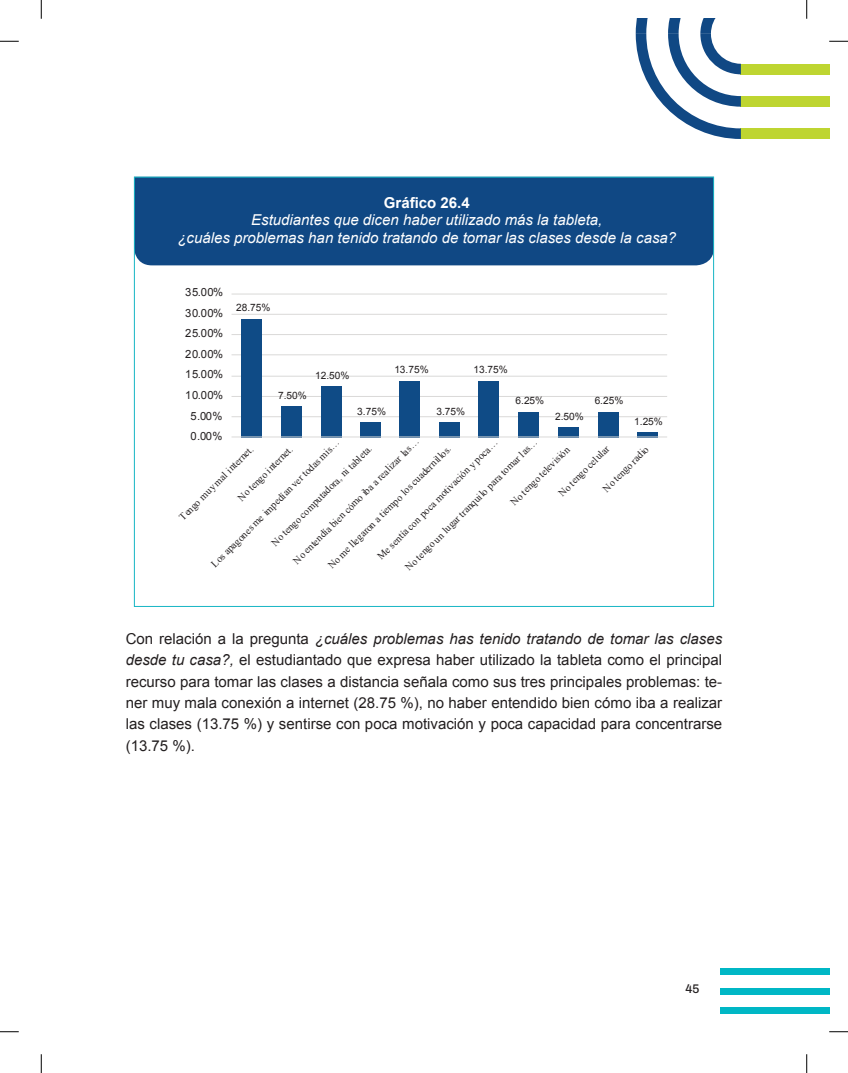
<style>
.page{position:relative;width:848px;height:1073px;background:#fff}
.page>*{position:absolute;margin:0;border:0;box-sizing:border-box;transform-origin:0 0}
.t1{font:15px/21.2px "Arial";color:#231f20;text-align:justify}
.t2{font:italic 15px/17.5px "Arial";color:#fff;text-align:center}
.t3{font:700 15px "Arial";color:#fff}
.t4{font:500 12.5px "Archivo";color:#231f20}
.t5{font:11.25px "Arial";letter-spacing:.055em;color:#231f20}
.t6{font:10.12px "Times New Roman";color:#231f20}
.t7{font:10.12px "Arial";color:#231f20}
.s1{font-style:italic}
</style>
<div class="page">
<div style="left:720px;top:1007px;width:109px;height:6px;background:#00b7c5"></div>
<div style="left:720px;top:988px;width:109px;height:6px;background:#00b7c5"></div>
<div style="left:720px;top:968px;width:109px;height:6px;background:#00b7c5"></div>
<div style="left:740px;top:64px;width:89px;height:10px;background:#bed531"></div>
<div style="left:740px;top:96px;width:89px;height:11px;background:#bed531"></div>
<div style="left:740px;top:128px;width:89px;height:11px;background:#bed531"></div>
<svg style="left:635px;top:19px;width:105px;height:120px"></svg>
<div style="left:136px;top:179px;width:576px;height:86px;background:#104884"></div>
<hr style="left:231px;top:416px;width:436px;height:1px;background:#dad9d8">
<hr style="left:231px;top:396px;width:436px;height:1px;background:#dad9d8">
<hr style="left:231px;top:376px;width:436px;height:1px;background:#dad9d8">
<hr style="left:231px;top:354px;width:436px;height:1px;background:#dad9d8">
<hr style="left:231px;top:334px;width:436px;height:1px;background:#dad9d8">
<hr style="left:231px;top:314px;width:436px;height:1px;background:#dad9d8">
<hr style="left:231px;top:293px;width:436px;height:1px;background:#dad9d8">
<div style="left:637px;top:432px;width:20px;height:5px;background:#0f4b86"></div>
<div style="left:558px;top:427px;width:20px;height:10px;background:#0f4b86"></div>
<div style="left:360px;top:422px;width:21px;height:15px;background:#0f4b86"></div>
<div style="left:439px;top:422px;width:20px;height:15px;background:#0f4b86"></div>
<div style="left:518px;top:411px;width:21px;height:26px;background:#0f4b86"></div>
<div style="left:597px;top:411px;width:21px;height:26px;background:#0f4b86"></div>
<div style="left:281px;top:406px;width:20px;height:31px;background:#0f4b86"></div>
<div style="left:321px;top:386px;width:20px;height:51px;background:#0f4b86"></div>
<div style="left:399px;top:381px;width:21px;height:56px;background:#0f4b86"></div>
<div style="left:478px;top:381px;width:21px;height:56px;background:#0f4b86"></div>
<div style="left:241px;top:319px;width:21px;height:118px;background:#0f4b86"></div>
<hr style="left:231px;top:436px;width:436px;height:1px;background:#dad9d8">
<svg style="left:0;top:40px;width:19px;height:2px"></svg>
<svg style="left:829px;top:40px;width:19px;height:2px"></svg>
<svg style="left:0;top:1031px;width:19px;height:1px"></svg>
<svg style="left:829px;top:1031px;width:19px;height:1px"></svg>
<svg style="left:40px;top:0;width:2px;height:19px"></svg>
<svg style="left:40px;top:1054px;width:2px;height:18px"></svg>
<svg style="left:806px;top:0;width:1px;height:19px"></svg>
<svg style="left:806px;top:1054px;width:1px;height:18px"></svg>
<p class="t3" style="left:384px;top:192px;width:87px">Gráfico 26.4</p>
<p class="t2" style="left:177px;top:211px;width:500px">Estudiantes que dicen haber utilizado más la tableta,<br>¿cuáles problemas han tenido tratando de tomar las clases desde la casa?</p>
<p class="t5" style="left:185px;top:284px;width:39px">35.00%</p>
<p class="t5" style="left:185px;top:306px;width:39px">30.00%</p>
<p class="t5" style="left:185px;top:326px;width:39px">25.00%</p>
<p class="t5" style="left:185px;top:346px;width:39px">20.00%</p>
<p class="t5" style="left:185px;top:366px;width:39px">15.00%</p>
<p class="t5" style="left:185px;top:388px;width:39px">10.00%</p>
<p class="t5" style="left:190px;top:408px;width:34px">5.00%</p>
<p class="t5" style="left:190px;top:428px;width:34px">0.00%</p>
<p class="t7" style="left:236px;top:301px;width:36px">28.75%</p>
<p class="t7" style="left:278px;top:389px;width:30px">7.50%</p>
<p class="t7" style="left:315px;top:369px;width:36px">12.50%</p>
<p class="t7" style="left:357px;top:405px;width:30px">3.75%</p>
<p class="t7" style="left:394px;top:363px;width:36px">13.75%</p>
<p class="t7" style="left:436px;top:405px;width:30px">3.75%</p>
<p class="t7" style="left:473px;top:363px;width:36px">13.75%</p>
<p class="t7" style="left:515px;top:393px;width:30px">6.25%</p>
<p class="t7" style="left:555px;top:409px;width:30px">2.50%</p>
<p class="t7" style="left:594px;top:393px;width:30px">6.25%</p>
<p class="t7" style="left:634px;top:415px;width:30px">1.25%</p>
<p class="t6" style="left:290px;top:557px;width:175px;rotate:-45deg">No entendía bien cómo iba a realizar las…</p>
<p class="t6" style="left:402px;top:564px;width:184px;rotate:-45deg">No tengo un lugar tranquilo para tomar las…</p>
<p class="t6" style="left:208px;top:561px;width:178px;rotate:-45deg">Los apagones me impedían ver todas mis…</p>
<p class="t6" style="left:374px;top:553px;width:167px;rotate:-45deg">Me sentía con poca motivación y poca…</p>
<p class="t6" style="left:555px;top:490px;width:69px;rotate:-45deg">No tengo celular</p>
<p class="t6" style="left:507px;top:499px;width:81px;rotate:-45deg">No tengo televisión</p>
<p class="t6" style="left:599px;top:485px;width:62px;rotate:-45deg">No tengo radio</p>
<p class="t6" style="left:234px;top:494px;width:75px;rotate:-45deg">No tengo internet.</p>
<p class="t6" style="left:176px;top:513px;width:102px;rotate:-45deg">Tengo muy mal internet.</p>
<p class="t6" style="left:268px;top:539px;width:139px;rotate:-45deg">No tengo computadora, ni tableta.</p>
<p class="t6" style="left:325px;top:562px;width:170px;rotate:-45deg">No me llegaron a tiempo los cuadernillos.</p>
<p class="t1" style="left:126px;top:628px;width:598px">Con relación a la pregunta <span class="s1">¿cuáles problemas has tenido tratando de tomar las clases desde tu casa?,</span> el estudiantado que expresa haber utilizado la tableta como el principal recurso para tomar las clases a distancia señala como sus tres principales problemas: te&shy;ner muy mala conexión a internet (28.75 %), no haber entendido bien cómo iba a realizar las clases (13.75 %) y sentirse con poca motivación y poca capacidad para concentrarse (13.75 %).</p>
<p class="t5" style="left:185px;top:648px;width:39px">18.00%</p>
<p class="t7" style="left:236px;top:657px;width:36px">15.83%</p>
<p class="t7" style="left:355px;top:657px;width:36px">15.83%</p>
<p class="t7" style="left:275px;top:674px;width:36px">13.67%</p>
<p class="t5" style="left:185px;top:680px;width:39px">14.00%</p>
<p class="t5" style="left:185px;top:712px;width:39px">10.00%</p>
<p class="t7" style="left:318px;top:714px;width:30px">8.63%</p>
<p class="t7" style="left:594px;top:723px;width:30px">7.55%</p>
<p class="t4" style="left:685px;top:979px;width:15px">45</p>
</div>
